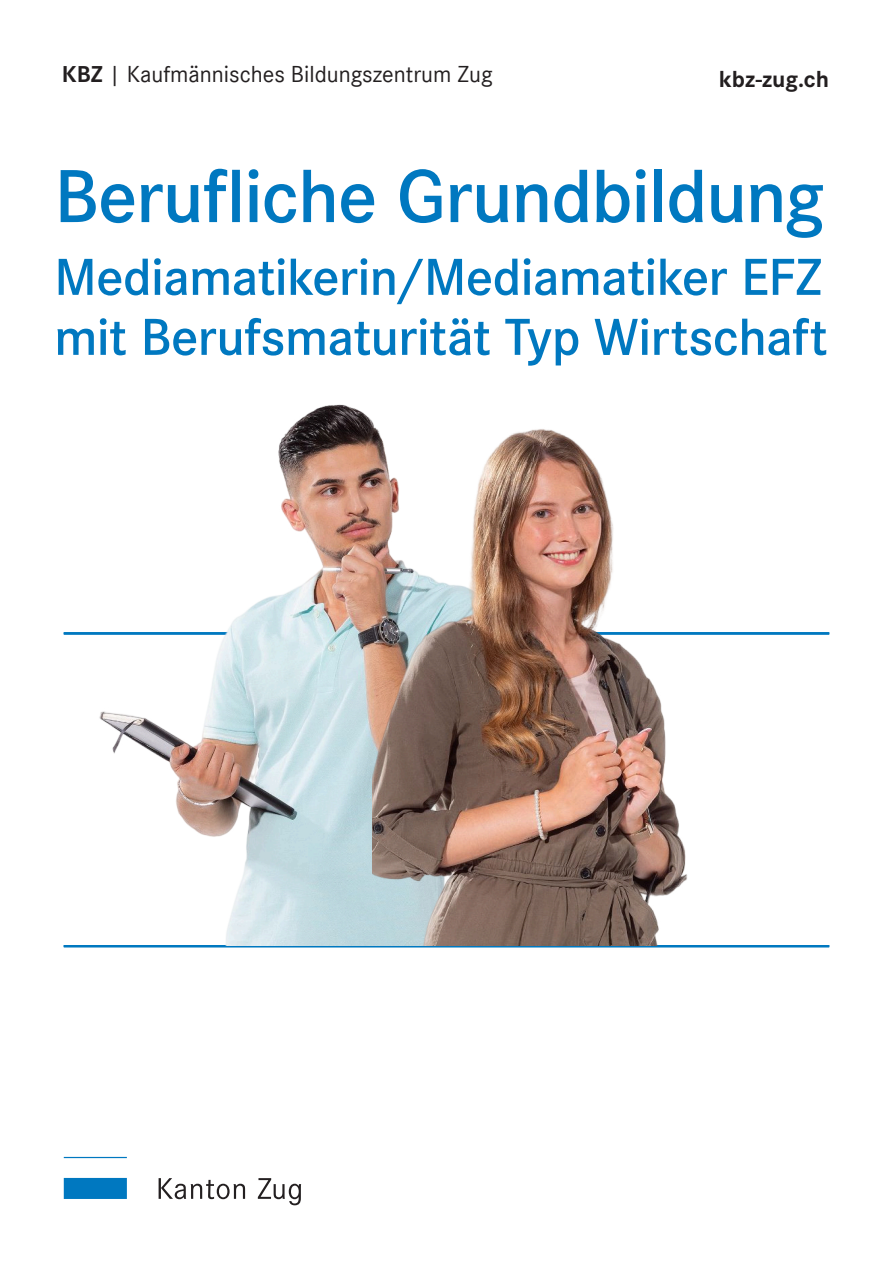
<style>
.page{position:relative;width:893px;height:1263px;background:#fff}
.page>*{position:absolute;margin:0;border:0;box-sizing:border-box;transform-origin:0 0}
.t1{font:600 78px "Corporate S";letter-spacing:-.015em;color:#0078c0}
.t2{font:600 54px/60px "Corporate S";letter-spacing:-.015em;color:#0078c0}
.t3{font:700 24px "Corporate S";color:#231f20}
.t4{font:23.85px "Corporate S";color:#231f20}
.s1{font-weight:700}
</style>
<div class="page">
<svg style="left:159px;top:1178px;width:142px;height:27px"></svg>
<svg style="left:64px;top:1157px;width:63px;height:42px"></svg>
<hr style="left:64px;top:632px;width:765px;height:2px;background:#0078c0">
<hr style="left:64px;top:945px;width:765px;height:2px;background:#0078c0">
<img style="left:63px;top:404px;width:309px;height:541px">
<img style="left:372px;top:421px;width:419px;height:524px">
<p class="t4" style="left:62px;top:60px;width:432px"><span class="s1">KBZ</span> | Kaufmännisches Bildungszentrum Zug</p>
<p class="t3" style="left:719px;top:62px;width:112px">kbz-zug.ch</p>
<h1 class="t1" style="left:54px;top:151px;width:772px">Berufliche Grundbildung</h1>
<p class="t2" style="left:54px;top:248px;width:775px">Mediamatikerin/Mediamatiker EFZ mit Berufsmaturität Typ Wirtschaft</p>
</div>
